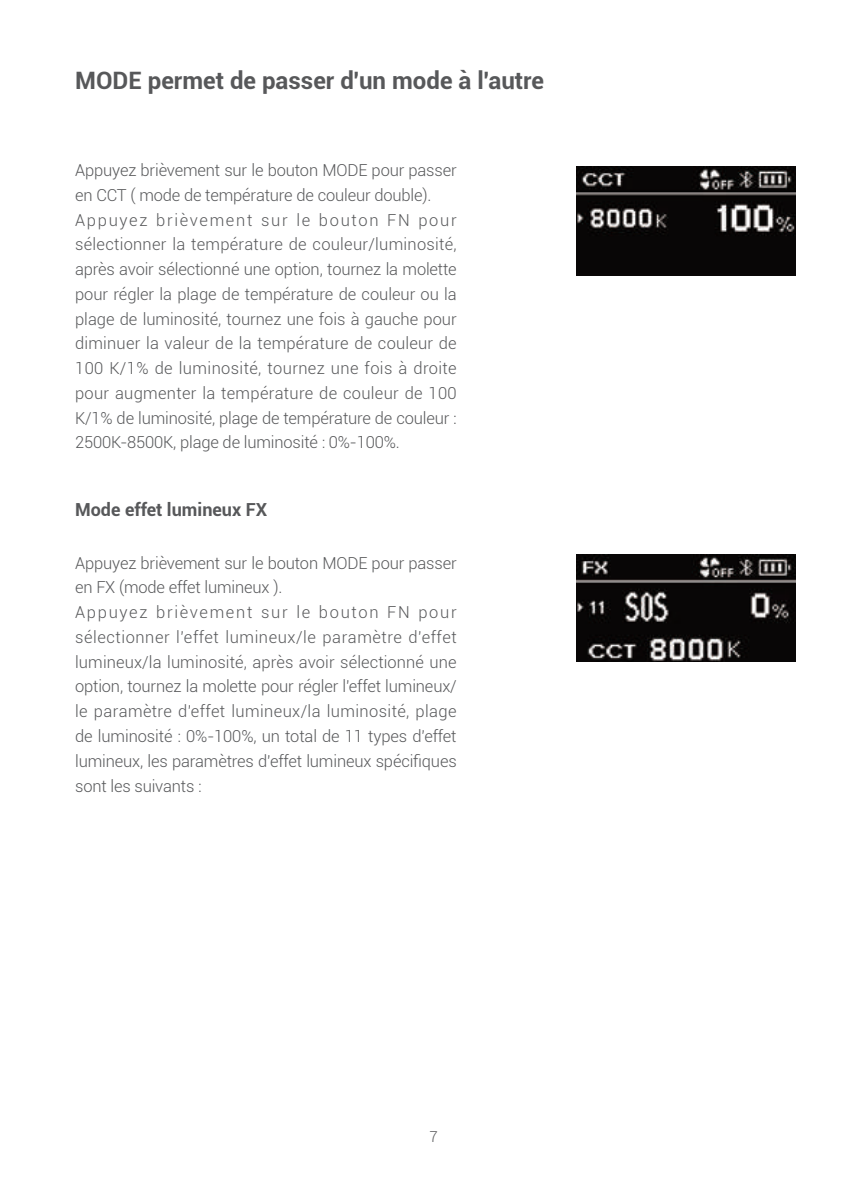
<style>
.page{position:relative;width:851px;height:1191px;background:#fff}
.page>*{position:absolute;margin:0;border:0;box-sizing:border-box;transform-origin:0 0}
.t1{font:700 24px "Roboto";color:#57585a}
.t2{font:700 18px "Roboto";color:#57585a}
.t3{font:300 16.5px/24.6px "Roboto";letter-spacing:-.005em;color:#57585a}
.t4{font:300 15px "Roboto";color:#57585a}
</style>
<div class="page">
<img style="left:576px;top:166px;width:219px;height:109px">
<img style="left:576px;top:554px;width:219px;height:107px">
<h1 class="t1" style="left:75px;top:63px;width:470px">MODE permet de passer d'un mode à l'autre</h1>
<p class="t3" style="left:75px;top:157px;width:383px">Appuyez brièvement sur le bouton MODE pour passer en CCT ( mode de température de couleur double).<br>Appuyez brièvement sur le bouton FN pour sélectionner la température de couleur/luminosité, après avoir sélectionné une option, tournez la molette pour régler la plage de température de couleur ou la plage de luminosité, tournez une fois à gauche pour diminuer la valeur de la température de couleur de 100 K/1% de luminosité, tournez une fois à droite pour augmenter la température de couleur de 100<br>K/1% de luminosité, plage de température de couleur :<br>2500K-8500K, plage de luminosité : 0%-100%.</p>
<p class="t2" style="left:75px;top:496px;width:193px">Mode effet lumineux FX</p>
<p class="t3" style="left:75px;top:550px;width:383px">Appuyez brièvement sur le bouton MODE pour passer en FX (mode effet lumineux ).<br>Appuyez brièvement sur le bouton FN pour sélectionner l'effet lumineux/le paramètre d'effet lumineux/la luminosité, après avoir sélectionné une option, tournez la molette pour régler l'effet lumineux/ le paramètre d'effet lumineux/la luminosité, plage de luminosité : 0%-100%, un total de 11 types d'effet lumineux, les paramètres d'effet lumineux spécifiques sont les suivants :</p>
<p class="t4" style="left:429px;top:1126px;width:10px">7</p>
</div>
